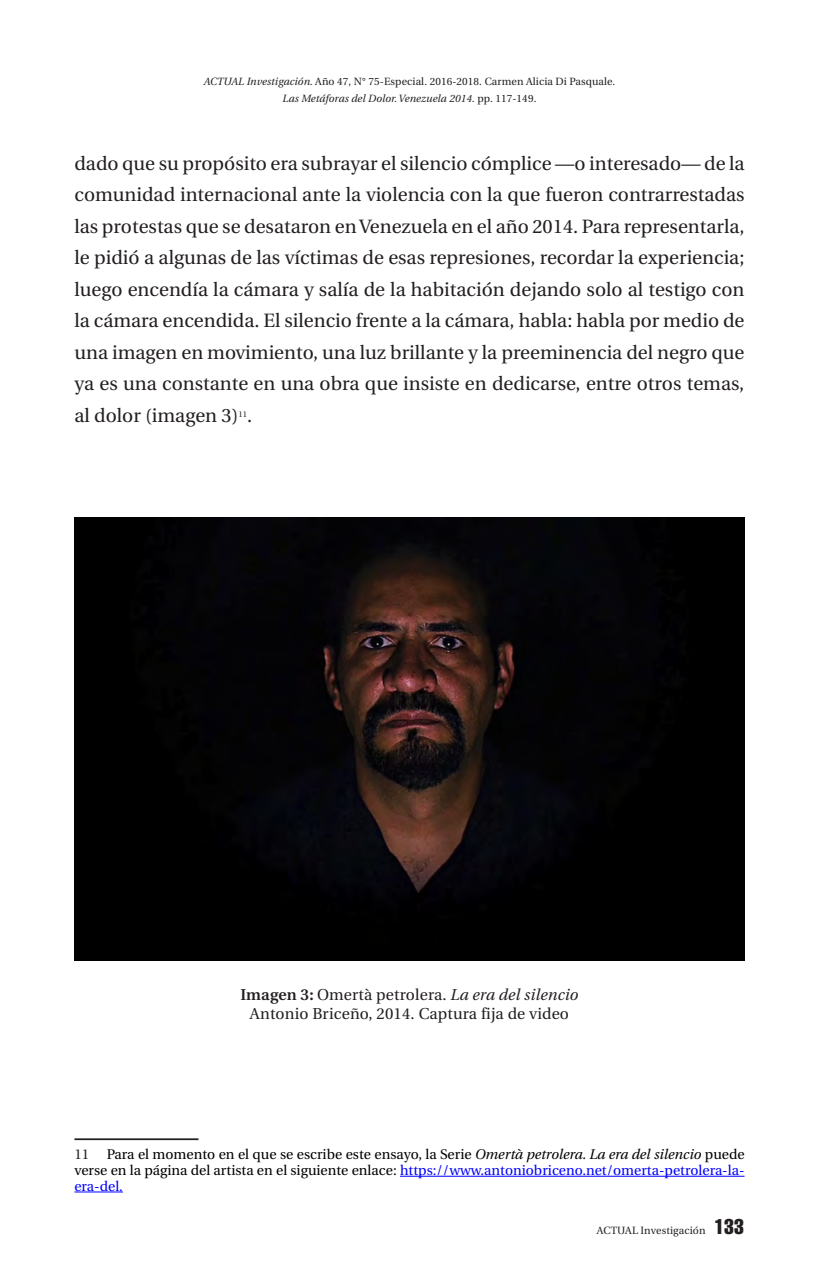
<style>
.page{position:relative;width:819px;height:1265px;background:#fff}
.page>*{position:absolute;margin:0;border:0;box-sizing:border-box;transform-origin:0 0}
.t1{font:extra-condensed 21px "Helvetica";color:#231f20}
.t2{font:19.25px/31.5px "Utopia";color:#231f20;text-align:justify}
.t3{font:15.75px/18.9px "Utopia";letter-spacing:.01em;color:#231f20;text-align:center}
.t4{font:14px/15.8px "Utopia";color:#000;text-align:justify}
.t5{font:10.5px/17.5px "Utopia";letter-spacing:.01em;color:#231f20;text-align:center}
.t6{font:8.22px "Utopia";color:#231f20}
.s1{font-style:italic}
.s2{font-weight:600}
.s3{color:#231f20}
.s4{color:#00f}
</style>
<div class="page">
<img style="left:74px;top:517px;width:670px;height:444px">
<hr style="left:74px;top:1138px;width:124px;height:2px;background:#231f20">
<hr style="left:400px;top:1176px;width:344px;height:1px;background:#00f">
<hr style="left:74px;top:1192px;width:49px;height:1px;background:#00f">
<p class="t5" style="left:204px;top:73px;width:413px"><span class="s1">ACTUAL Investigación.</span> Año 47, N° 75-Especial. 2016-2018. Carmen Alicia Di Pasquale.<br><span class="s1">Las Metáforas del Dolor. Venezuela 2014.</span> pp. 117-149.</p>
<p class="t2" style="left:74px;top:148px;width:671px">dado que su propósito era subrayar el silencio cómplice —o interesado— de la comunidad internacional ante la violencia con la que fueron contrarrestadas las protestas que se desataron en Venezuela en el año 2014. Para representarla, le pidió a algunas de las víctimas de esas represiones, recordar la experiencia; luego encendía la cámara y salía de la habitación dejando solo al testigo con la cámara encendida. El silencio frente a la cámara, habla: habla por medio de una imagen en movimiento, una luz brillante y la preeminencia del negro que ya es una constante en una obra que insiste en dedicarse, entre otros temas, al dolor (imagen 3) .</p>
<p class="t6" style="left:238px;top:410px;width:10px">11</p>
<p class="t3" style="left:240px;top:985px;width:339px"><span class="s2">Imagen 3:</span> Omertà petrolera. <span class="s1">La era del silencio<br></span>Antonio Briceño, 2014. Captura fija de video</p>
<p class="t4" style="left:74px;top:1147px;width:671px"><span class="s3">11</span> Para el momento en el que se escribe este ensayo, la Serie <span class="s1">Omertà petrolera. La era del silencio</span> puede verse en la página del artista en el siguiente enlace: <span class="s4">https://www.antoniobriceno.net/omerta-petrolera-la&shy;era-del.</span></p>
<p class="t5" style="left:597px;top:1221px;width:110px">ACTUAL Investigación</p>
<p class="t1" style="left:714px;top:1213px;width:31px">133</p>
</div>
